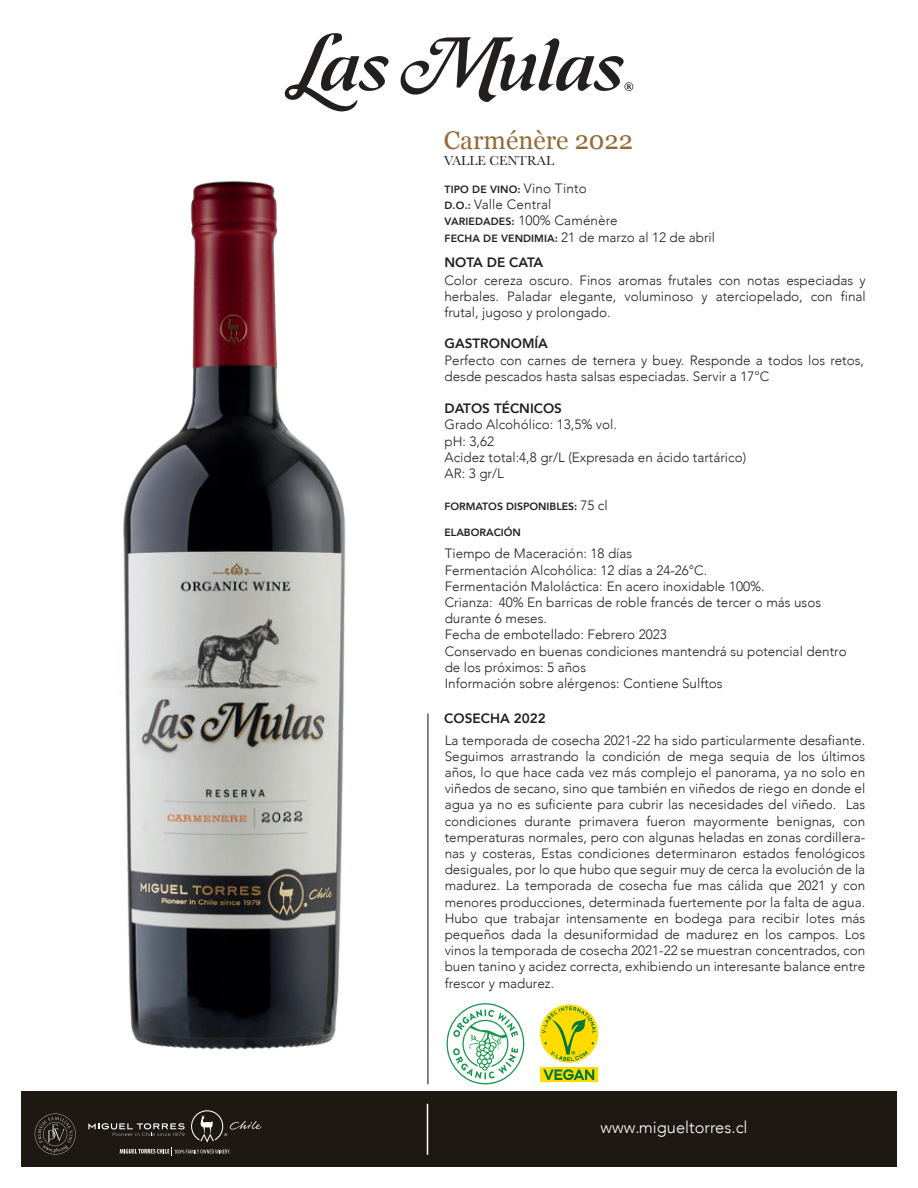
<style>
.page{position:relative;width:918px;height:1188px;background:#fff}
.page>*{position:absolute;margin:0;border:0;box-sizing:border-box;transform-origin:0 0}
.t1{font:25.5px "Georgia";color:#946b37}
.t2{font:300 16.5px "Avenir";color:#fff}
.t3{font:300 13.5px/16.2px "Avenir";color:#231f20}
.t4{font:800 13.5px "Avenir";color:#231f20}
.t5{font:13.5px "Baskerville";color:#231f20}
.t6{font:800 10.5px "Avenir";color:#231f20}
.s1{font-weight:300;font-size:13.5px}
.s2{font-weight:800;font-size:10.5px}
</style>
<div class="page">
<div style="left:21px;top:1091px;width:876px;height:76px;background:#1e1812"></div>
<hr style="left:427px;top:1104px;width:1px;height:51px;background:#fff">
<svg style="left:35px;top:1114px;width:41px;height:41px"></svg>
<svg style="left:88px;top:1110px;width:174px;height:45px"></svg>
<svg style="left:284px;top:33px;width:349px;height:79px"></svg>
<hr style="left:428px;top:713px;width:1px;height:371px;background:#140c0c">
<svg style="left:447px;top:1003px;width:77px;height:81px"></svg>
<div style="left:540px;top:1067px;width:58px;height:15px;background:#ffdb00"></div>
<svg style="left:540px;top:1004px;width:58px;height:59px"></svg>
<svg style="left:542px;top:1006px;width:54px;height:55px;background:#d9d12b"></svg>
<svg style="left:543px;top:1069px;width:51px;height:11px"></svg>
<img style="left:123px;top:181px;width:223px;height:869px">
<h1 class="t1" style="left:444px;top:122px;width:191px">Carménère 2022</h1>
<p class="t5" style="left:444px;top:152px;width:112px">VALLE CENTRAL</p>
<p class="t6" style="left:445px;top:181px;width:144px">TIPO DE VINO: <span class="s1">Vino Tinto</span></p>
<p class="t3" style="left:445px;top:196px;width:272px"><span class="s2">D.O.:</span> Valle Central<br><span class="s2">VARIEDADES:</span> 100% Caménère<br><span class="s2">FECHA DE VENDIMIA:</span> 21 de marzo al 12 de abril</p>
<p class="t4" style="left:445px;top:252px;width:100px">NOTA DE CATA</p>
<p class="t3" style="left:444px;top:272px;width:423px;text-align:justify">Color cereza oscuro. Finos aromas frutales con notas especiadas y herbales. Paladar elegante, voluminoso y aterciopelado, con final frutal, jugoso y prolongado.</p>
<p class="t4" style="left:445px;top:333px;width:105px">GASTRONOMÍA</p>
<p class="t3" style="left:445px;top:352px;width:421px">Perfecto con carnes de ternera y buey. Responde a todos los retos, desde pescados hasta salsas especiadas. Servir a 17°C</p>
<p class="t4" style="left:445px;top:398px;width:119px">DATOS TÉCNICOS</p>
<p class="t3" style="left:445px;top:417px;width:303px">Grado Alcohólico: 13,5% vol.<br>pH: 3,62<br>Acidez total:4,8 gr/L (Expresada en ácido tartárico)<br>AR: 3 gr/L</p>
<p class="t6" style="left:445px;top:499px;width:165px">FORMATOS DISPONIBLES: <span class="s1">75 cl</span></p>
<p class="t6" style="left:445px;top:524px;width:78px">ELABORACIÓN</p>
<p class="t3" style="left:445px;top:546px;width:403px">Tiempo de Maceración: 18 días<br>Fermentación Alcohólica: 12 días a 24-26°C.<br>Fermentación Maloláctica: En acero inoxidable 100%.<br>Crianza: 40% En barricas de roble francés de tercer o más usos durante 6 meses.<br>Fecha de embotellado: Febrero 2023<br>Conservado en buenas condiciones mantendrá su potencial dentro de los próximos: 5 años<br>Información sobre alérgenos: Contiene Sulftos</p>
<p class="t4" style="left:444px;top:708px;width:103px">COSECHA 2022</p>
<p class="t3" style="left:445px;top:732px;width:422px;text-align:justify">La temporada de cosecha 2021-22 ha sido particularmente desafiante.<br>Seguimos arrastrando la condición de mega sequia de los últimos años, lo que hace cada vez más complejo el panorama, ya no solo en viñedos de secano, sino que también en viñedos de riego en donde el agua ya no es suficiente para cubrir las necesidades del viñedo. Las condiciones durante primavera fueron mayormente benignas, con temperaturas normales, pero con algunas heladas en zonas cordillera&shy;nas y costeras, Estas condiciones determinaron estados fenológicos desiguales, por lo que hubo que seguir muy de cerca la evolución de la madurez. La temporada de cosecha fue mas cálida que 2021 y con menores producciones, determinada fuertemente por la falta de agua.<br>Hubo que trabajar intensamente en bodega para recibir lotes más pequeños dada la desuniformidad de madurez en los campos. Los vinos la temporada de cosecha 2021-22 se muestran concentrados, con buen tanino y acidez correcta, exhibiendo un interesante balance entre frescor y madurez.</p>
<p class="t2" style="left:601px;top:1118px;width:149px">www.migueltorres.cl</p>
</div>
